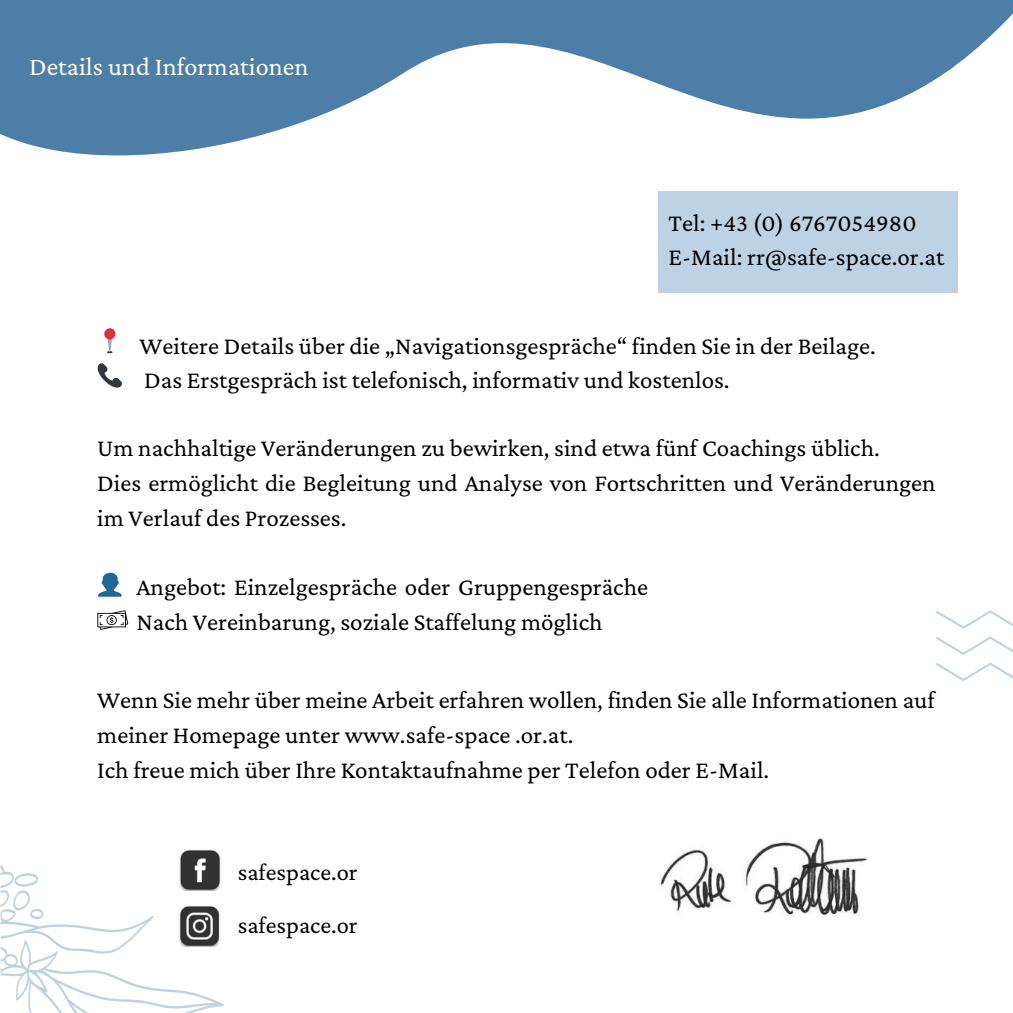
<style>
.page{position:relative;width:1013px;height:1013px;background:#fff}
.page>*{position:absolute;margin:0;border:0;box-sizing:border-box;transform-origin:0 0}
.t1{font:26.25px "Crimson Pro";color:#ffffef}
.t2{font:25px/34.8px "Crimson Pro";color:#000}
.t3{font:24.38px/53.1px "Crimson Pro";color:#000}
</style>
<div class="page">
<svg style="left:0;top:858px;width:223px;height:154px"></svg>
<svg style="left:0;top:0;width:1012px;height:155px;fill:#4d7ea8"></svg>
<div style="left:658px;top:191px;width:300px;height:102px;background:#bed2e6"></div>
<svg style="left:936px;top:610px;width:76px;height:71px"></svg>
<img style="left:179px;top:850px;width:41px;height:40px">
<img style="left:179px;top:905px;width:42px;height:41px">
<svg style="left:97px;top:610px;width:31px;height:20px"></svg>
<img style="left:659px;top:838px;width:209px;height:80px">
<svg style="left:98px;top:572px;width:24px;height:24px"></svg>
<svg style="left:104px;top:328px;width:11px;height:25px"></svg>
<svg style="left:97px;top:363px;width:25px;height:25px"></svg>
<p class="t1" style="left:29px;top:51px;width:281px">Details und Informationen</p>
<p class="t2" style="left:668px;top:205px;width:277px">Tel: +43 (0) 6767054980<br>E-Mail: rr@safe-space.or.at</p>
<p class="t2" style="left:139px;top:327px;width:738px">Weitere Details über die „Navigationsgespräche“ finden Sie in der Beilage.<br>Das Erstgespräch ist telefonisch, informativ und kostenlos.</p>
<p class="t2" style="left:97px;top:430px;width:839px">Um nachhaltige Veränderungen zu bewirken, sind etwa fünf Coachings üblich.<br>Dies ermöglicht die Begleitung und Analyse von Fortschritten und Veränderungen im Verlauf des Prozesses.</p>
<p class="t2" style="left:136px;top:569px;width:513px">Angebot: Einzelgespräche oder Gruppengespräche<br>Nach Vereinbarung, soziale Staffelung möglich</p>
<p class="t2" style="left:97px;top:682px;width:839px">Wenn Sie mehr über meine Arbeit erfahren wollen, finden Sie alle Informationen auf meiner Homepage unter www.safe-space .or.at.<br>Ich freue mich über Ihre Kontaktaufnahme per Telefon oder E-Mail.</p>
<p class="t3" style="left:238px;top:844px;width:121px">safespace.or safespace.or</p>
</div>
